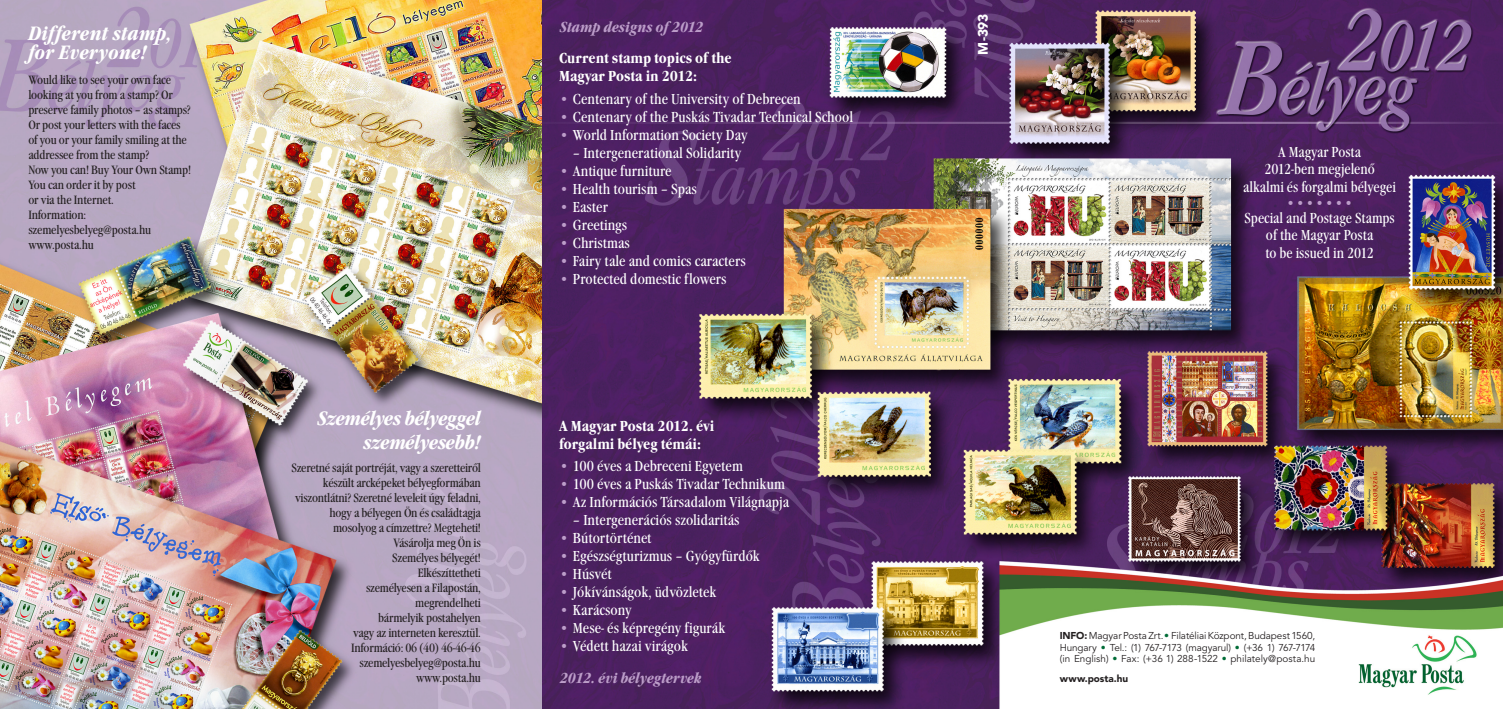
<style>
.page{position:relative;width:1503px;height:709px;background:#fff}
.page>*{position:absolute;margin:0;border:0;box-sizing:border-box;transform-origin:0 0}
.t1{font:italic 700 condensed 20px/24px "Garamond Itc TCE";letter-spacing:-.02em;color:#fff;text-align:right}
.t2{font:italic 700 condensed 20px/18.8px "Garamond Itc TCE";letter-spacing:.01em;color:#fff}
.t3{font:condensed 15px/17.5px "Garamond Itc TCE";color:#fff;text-align:center}
.t4{font:700 condensed 15px/18px "Garamond Itc TCE";color:#fff}
.t5{font:italic 700 condensed 15px "Garamond Itc TCE";color:#bc9dc9}
.t6{font:condensed 15px "Garamond Itc TCE";color:#bc9dc9}
.t7{font:13.75px "Avenir H Black";color:#fff}
.t8{font:condensed 12.5px/15px "Garamond Itc TCE";letter-spacing:-.02em;color:#231f20;text-align:right}
.t9{font:9.88px/11.9px "Avenir H Book";letter-spacing:-.005em;color:#231f20;text-align:justify}
.t10{font:9.88px "Avenir H Black";letter-spacing:.005em;color:#231f20}
.s1{color:#bc9dc9}
.s2{font-family:"Avenir H Black"}
.s3{color:#016c37}
</style>
<div class="page">
<img style="left:0;top:0;width:1502px;height:709px">
<img style="left:1358px;top:634px;width:121px;height:64px">
<h1 class="t2" style="left:28px;top:24px;width:145px">Different stamp, for Everyone!</h1>
<p class="t8" style="left:28px;top:72px;width:164px;text-align:left">Would like to see your own face looking at you from a stamp? Or preserve family photos – as stamps?<br>Or post your letters with the faces of you or your family smiling at the addressee from the stamp?<br>Now you can! Buy Your Own Stamp!<br>You can order it by post<br>or via the Internet.<br>Information: szemelyesbelyeg@posta.hu www.posta.hu</p>
<h1 class="t1" style="left:317px;top:406px;width:165px">Személyes bélyeggel személyesebb!</h1>
<p class="t8" style="left:291px;top:460px;width:191px">Szeretné saját portréját, vagy a szeretteiről készült arcképeket bélyegformában viszontlátni? Szeretné leveleit úgy feladni, hogy a bélyegen Ön és családtagja mosolyog a címzettre? Megteheti!<br>Vásárolja meg Ön is<br>Személyes bélyegét!<br>Elkészíttetheti<br>személyesen a Filapostán,<br>megrendelheti<br>bármelyik postahelyen<br>vagy az interneten keresztül.<br>Információ: 06 (40) 46-46-46 szemelyesbelyeg@posta.hu<br>www.posta.hu</p>
<p class="t5" style="left:560px;top:19px;width:145px">Stamp designs of 2012</p>
<p class="t4" style="left:559px;top:49px;width:174px">Current stamp topics of the<br>Magyar Posta in 2012:</p>
<p class="t3" style="left:559px;top:90px;width:243px"><span class="s1">•</span> Centenary of the University of Debrecen</p>
<p class="t3" style="left:559px;top:108px;width:295px"><span class="s1">•</span> Centenary of the Puskás Tivadar Technical School</p>
<p class="t3" style="left:559px;top:126px;width:190px"><span class="s1">•</span> World Information Society Day</p>
<p class="t3" style="left:573px;top:144px;width:170px">– Intergenerational Solidarity</p>
<p class="t3" style="left:559px;top:162px;width:114px"><span class="s1">•</span> Antique furniture</p>
<p class="t3" style="left:559px;top:180px;width:139px"><span class="s1">•</span> Health tourism – Spas</p>
<p class="t3" style="left:559px;top:198px;width:50px"><span class="s1">•</span> Easter</p>
<p class="t3" style="left:559px;top:216px;width:70px"><span class="s1">•</span> Greetings</p>
<p class="t3" style="left:559px;top:234px;width:72px"><span class="s1">•</span> Christmas</p>
<p class="t3" style="left:559px;top:252px;width:188px"><span class="s1">•</span> Fairy tale and comics caracters</p>
<p class="t3" style="left:559px;top:270px;width:169px"><span class="s1">•</span> Protected domestic flowers</p>
<p class="t4" style="left:559px;top:417px;width:157px">A Magyar Posta 2012. évi forgalmi bélyeg témái:</p>
<p class="t3" style="left:559px;top:457px;width:185px"><span class="s1">•</span> 100 éves a Debreceni Egyetem</p>
<p class="t3" style="left:559px;top:475px;width:227px"><span class="s1">•</span> 100 éves a Puskás Tivadar Technikum</p>
<p class="t3" style="left:559px;top:493px;width:231px"><span class="s1">•</span> Az Információs Társadalom Világnapja</p>
<p class="t3" style="left:573px;top:511px;width:168px">– Intergenerációs szolidaritás</p>
<p class="t3" style="left:559px;top:529px;width:94px"><span class="s1">•</span> Bútortörténet</p>
<p class="t3" style="left:559px;top:547px;width:202px"><span class="s1">•</span> Egészségturizmus – Gyógyfürdők</p>
<p class="t3" style="left:559px;top:565px;width:54px"><span class="s1">•</span> Húsvét</p>
<p class="t3" style="left:559px;top:583px;width:159px"><span class="s1">•</span> Jókívánságok, üdvözletek</p>
<p class="t3" style="left:559px;top:601px;width:74px"><span class="s1">•</span> Karácsony</p>
<p class="t3" style="left:559px;top:619px;width:168px"><span class="s1">•</span> Mese- és képregény figurák</p>
<p class="t3" style="left:559px;top:637px;width:130px"><span class="s1">•</span> Védett hazai virágok</p>
<p class="t5" style="left:560px;top:669px;width:144px">2012. évi bélyegtervek</p>
<p class="t7" style="left:974px;top:55px;width:42px;rotate:-90deg">M-393</p>
<p class="t3" style="left:1243px;top:143px;width:154px">A Magyar Posta<br>2012-ben megjelenő alkalmi és forgalmi bélyegei</p>
<p class="t6" style="left:1285px;top:194px;width:69px">•••••••</p>
<p class="t3" style="left:1244px;top:209px;width:152px">Special and Postage Stamps of the Magyar Posta<br>to be issued in 2012</p>
<p class="t9" style="left:1059px;top:629px;width:257px"><span class="s2">INFO:</span> Magyar Posta Zrt.<span class="s3">•</span> Filatéliai Központ, Budapest 1560, Hungary <span class="s3">•</span> Tel.: (1) 767-7173 (magyarul) <span class="s3">•</span> (+36 1) 767-7174 (in English) <span class="s3">•</span> Fax: (+36 1) 288-1522 <span class="s3">•</span> philately@posta.hu</p>
<p class="t10" style="left:1059px;top:672px;width:70px">www.posta.hu</p>
</div>
